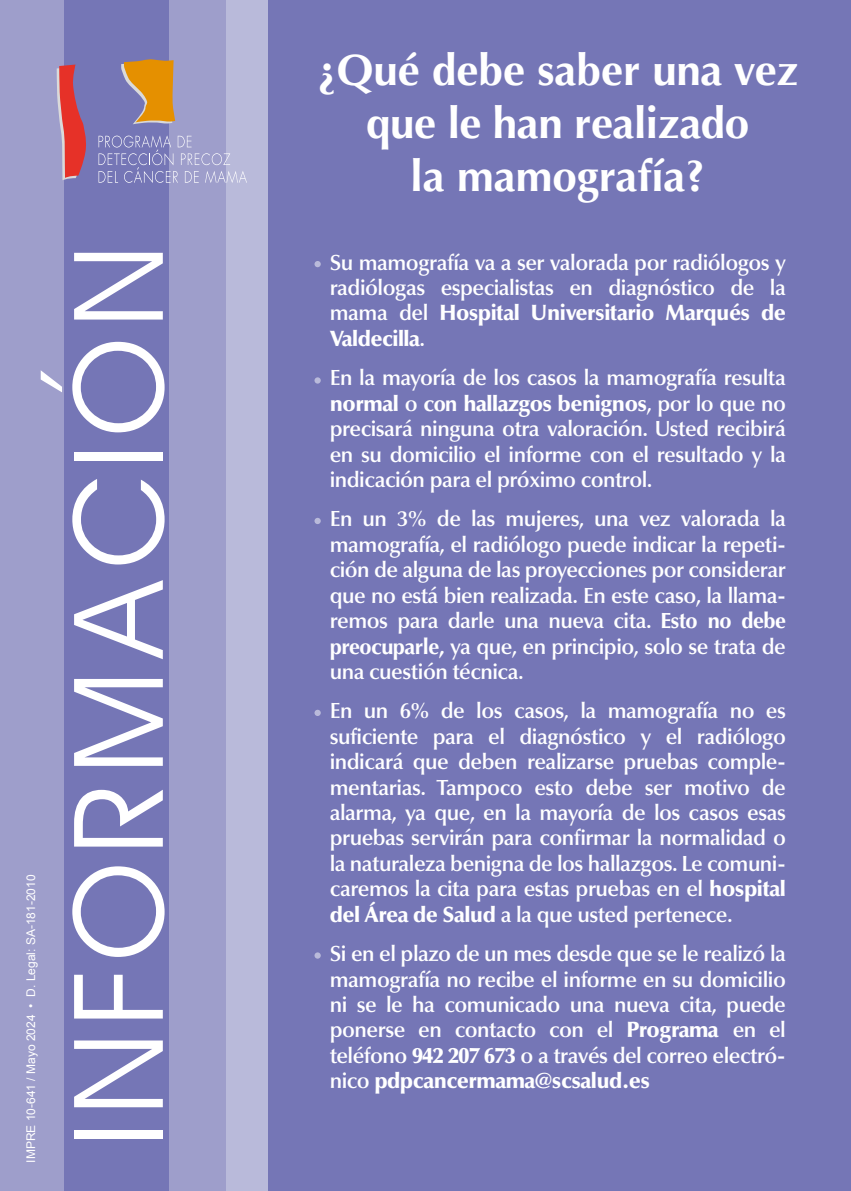
<style>
.page{position:relative;width:851px;height:1191px;background:#fff}
.page>*{position:absolute;margin:0;border:0;box-sizing:border-box;transform-origin:0 0}
.t1{font:700 44px/52.8px "Optima";letter-spacing:-.005em;color:#fff;text-align:center}
.t2{font:600 22px/25.4px "Optima";letter-spacing:-.025em;color:#fff;text-align:justify}
.t3{font:12px "Arial";color:#fff}
.s1{font-weight:900}
.s2{font-weight:700}
</style>
<div class="page">
<div style="left:0;top:0;width:850px;height:1191px;background:#7576b6"></div>
<div style="left:0;top:0;width:64px;height:1191px;background:#9e9ecb"></div>
<div style="left:169px;top:0;width:57px;height:1191px;background:#9e9ecb"></div>
<div style="left:226px;top:0;width:41px;height:1191px;background:#b9bada"></div>
<div style="left:74px;top:1130px;width:89px;height:9px;background:#fff"></div>
<svg style="left:74px;top:1040px;width:89px;height:67px"></svg>
<svg style="left:74px;top:974px;width:89px;height:44px"></svg>
<svg style="left:72px;top:866px;width:92px;height:91px"></svg>
<svg style="left:74px;top:789px;width:89px;height:57px"></svg>
<svg style="left:74px;top:679px;width:89px;height:87px"></svg>
<svg style="left:74px;top:580px;width:89px;height:79px"></svg>
<svg style="left:72px;top:479px;width:92px;height:85px"></svg>
<div style="left:74px;top:452px;width:89px;height:8px;background:#fff"></div>
<svg style="left:41px;top:342px;width:123px;height:90px"></svg>
<svg style="left:74px;top:253px;width:89px;height:66px"></svg>
<div style="left:314px;top:377px;width:7px;height:6px;background:#b9bada;border-radius:50%"></div>
<div style="left:314px;top:518px;width:7px;height:6px;background:#b9bada;border-radius:50%"></div>
<div style="left:314px;top:952px;width:7px;height:6px;background:#b9bada;border-radius:50%"></div>
<svg style="left:314px;top:709px;width:7px;height:7px"></svg>
<svg style="left:57px;top:65px;width:29px;height:115px"></svg>
<svg style="left:121px;top:59px;width:54px;height:65px"></svg>
<svg style="left:98px;top:135px;width:149px;height:48px"></svg>
<div style="left:314px;top:261px;width:7px;height:6px;background:#b9bada;border-radius:50%"></div>
<p class="t3" style="left:23px;top:1162px;width:290px;rotate:-90deg">IMPRE 10-641 / Mayo 2024 • D. Legal: SA-181-2010</p>
<h1 class="t1" style="left:317px;top:45px;width:482px">¿Qué debe saber una vez que le han realizado<br>la mamografía?</h1>
<p class="t2" style="left:330px;top:250px;width:457px">Su mamografía va a ser valorada por radiólogos y radiólogas especialistas en diagnóstico de la mama del <span class="s1">Hospital Universitario Marqués de Valdecilla</span>.</p>
<p class="t2" style="left:330px;top:365px;width:457px">En la mayoría de los casos la mamografía resulta <span class="s1">normal</span> o <span class="s2">con</span> <span class="s1">hallazgos benignos</span>, por lo que no precisará ninguna otra valoración. Usted recibirá en su domicilio el informe con el resultado y la indicación para el próximo control.</p>
<p class="t2" style="left:330px;top:506px;width:457px">En un 3% de las mujeres, una vez valorada la mamografía, el radiólogo puede indicar la repeti&shy;ción de alguna de las proyecciones por considerar que no está bien realizada. En este caso, la llama&shy;remos para darle una nueva cita. <span class="s2">Esto no debe preocuparle,</span> ya que, en principio, solo se trata de una cuestión técnica.</p>
<p class="t2" style="left:330px;top:698px;width:457px">En un 6% de los casos, la mamografía no es suficiente para el diagnóstico y el radiólogo indicará que deben realizarse pruebas comple&shy;mentarias. Tampoco esto debe ser motivo de alarma, ya que, en la mayoría de los casos esas pruebas servirán para confirmar la normalidad o la naturaleza benigna de los hallazgos. Le comuni&shy;caremos la cita para estas pruebas en el <span class="s1">hospital del Área de Salud</span> a la que usted pertenece.</p>
<p class="t2" style="left:330px;top:941px;width:457px">Si en el plazo de un mes desde que se le realizó la mamografía no recibe el informe en su domicilio ni se le ha comunicado una nueva cita, puede ponerse en contacto con el <span class="s1">Programa</span> en el teléfono <span class="s1">942 207 673</span> o a través del correo electró&shy;nico <span class="s1">pdpcancermama@scsalud.es</span></p>
</div>
